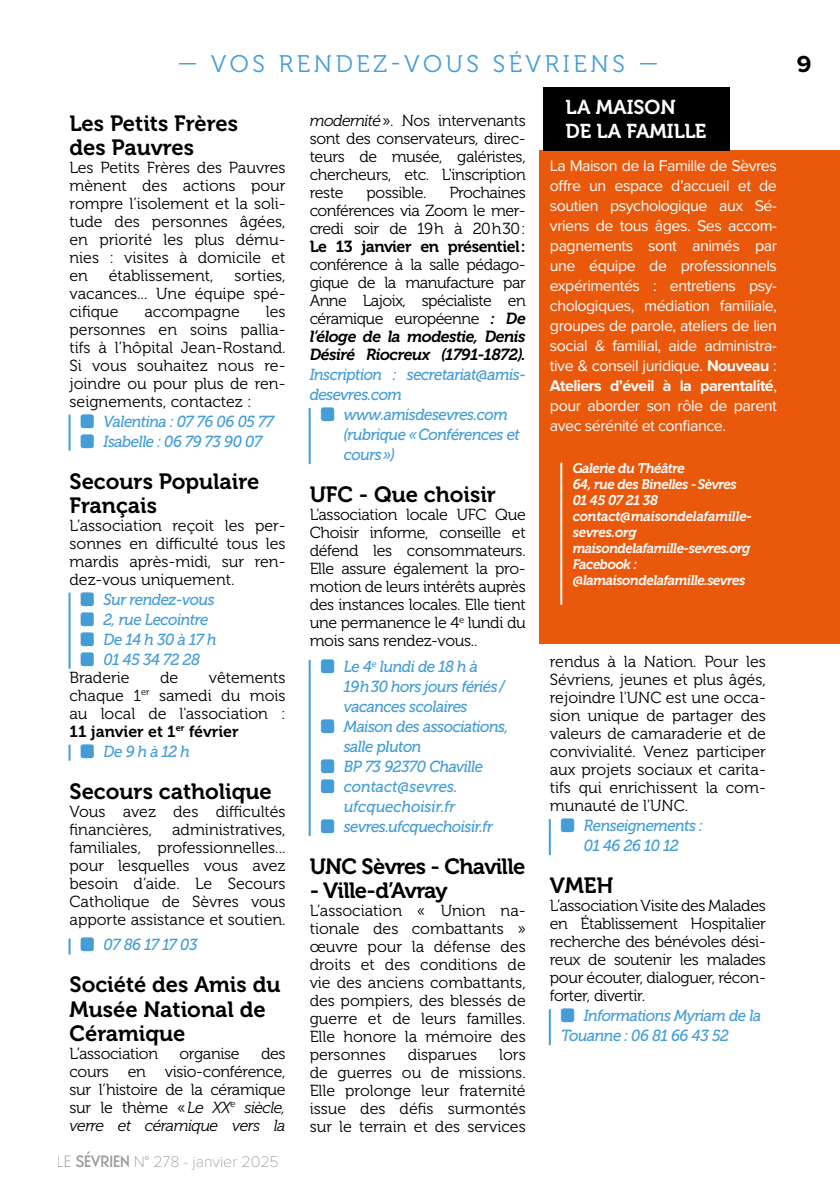
<style>
.page{position:relative;width:840px;height:1191px;background:#fff}
.page>*{position:absolute;margin:0;border:0;box-sizing:border-box;transform-origin:0 0}
.t1{font:24px "Museo 300";letter-spacing:.15em;color:#449dd7}
.t2{font:700 24px "Proxima Nova";color:#000}
.t3{font:22px/24px "Museo 700";color:#000}
.t4{font:22px "Museo 700";letter-spacing:-.03em;color:#000}
.t5{font:20px/24px "Museo 700";color:#fff}
.t6{font:16px/18px "Museo 300";color:#000;text-align:justify}
.t7{font:italic 16px/20px "Museo 500";letter-spacing:-.03em;color:#449dd7;scale:.96 1}
.t8{font:16px/20px "Proxima Nova";letter-spacing:-.03em;color:#fff;text-align:justify}
.t9{font:italic 16px/18px "Museo 700";letter-spacing:-.03em;color:#000}
.t10{font:16px "Museo 300";letter-spacing:-.02em;color:#000}
.t11{font:100 16px "Proxima Nova T";color:#858584}
.t12{font:16px "Museo 700";letter-spacing:-.03em;color:#000}
.t13{font:16px "Museo 700";color:#000}
.t14{font:italic 14px/16px "Museo 700";letter-spacing:-.03em;color:#fff;scale:.96 1}
.s1{font-style:italic}
.s2{font-family:"Guildford Pro";font-weight:300;color:#9d9d9c}
.s3{font-family:"Guildford Pro";font-weight:500;color:#9d9d9c}
.s4{font-family:"Museo 700";font-style:italic}
.s5{font-weight:700}
</style>
<div class="page">
<hr style="left:68px;top:414px;width:2px;height:36px;background:#449dd7">
<hr style="left:68px;top:592px;width:2px;height:76px;background:#449dd7">
<svg style="left:68px;top:744px;width:2px;height:16px"></svg>
<svg style="left:68px;top:938px;width:2px;height:16px"></svg>
<hr style="left:308px;top:408px;width:2px;height:56px;background:#449dd7">
<hr style="left:308px;top:660px;width:2px;height:176px;background:#449dd7">
<hr style="left:548px;top:819px;width:2px;height:36px;background:#449dd7">
<hr style="left:548px;top:1009px;width:2px;height:36px;background:#449dd7">
<div style="left:539px;top:150px;width:300px;height:493px;background:#ea580c"></div>
<hr style="left:560px;top:463px;width:2px;height:142px;background:#fff">
<div style="left:542px;top:87px;width:186px;height:63px;background:#000"></div>
<h1 class="t1" style="left:177px;top:51px;width:482px">— VOS RENDEZ-VOUS SÉVRIENS —</h1>
<h2 class="t3" style="left:69px;top:111px;width:170px">Les Petits Frères des Pauvres</h2>
<p class="t6" style="left:69px;top:158px;width:217px">Les Petits Frères des Pauvres mènent des actions pour rompre l’isolement et la soli&shy;tude des personnes âgées, en priorité les plus dému&shy;nies : visites à domicile et en</p>
<p class="t6" style="left:69px;top:266px;width:217px;text-indent:165px">sorties, vacances... Une équipe spé&shy;cifique</p>
<p class="t6" style="left:109px;top:266px;width:106px">établissement,</p>
<p class="t6" style="left:69px;top:302px;width:217px;text-indent:196px">les personnes en soins pallia&shy;tifs à l’hôpital Jean-Rostand.<br>Si vous souhaitez nous re&shy;joindre ou pour plus de ren&shy;seignements, contactez :</p>
<p class="t7" style="left:103px;top:411px;width:179px">Valentina : 07 76 06 05 77<br>Isabelle : 06 79 73 90 07</p>
<h2 class="t3" style="left:69px;top:469px;width:191px">Secours Populaire<br>Français</h2>
<p class="t6" style="left:69px;top:516px;width:217px">L’association reçoit les per&shy;sonnes en difficulté tous les mardis après-midi, sur ren&shy;dez-vous uniquement.</p>
<p class="t7" style="left:103px;top:589px;width:119px">Sur rendez-vous<br>2, rue Lecointre<br>De 14 h 30 à 17 h<br>01 45 34 72 28</p>
<p class="t6" style="left:69px;top:668px;width:62px">Braderie</p>
<p class="t6" style="left:160px;top:668px;width:20px">de</p>
<p class="t6" style="left:144px;top:302px;width:97px">accompagne</p>
<p class="t6" style="left:69px;top:668px;width:217px;text-indent:139px">vêtements chaque 1<sup>er</sup> samedi du mois au local de l'association :</p>
<p class="t13" style="left:69px;top:722px;width:171px">11 janvier et 1<sup>er</sup> février</p>
<p class="t7" style="left:103px;top:741px;width:91px">De 9 h à 12 h</p>
<h2 class="t3" style="left:69px;top:779px;width:203px">Secours catholique</h2>
<p class="t6" style="left:69px;top:802px;width:217px">Vous avez des difficultés financières, administratives, familiales, professionnelles... pour lesquelles vous avez besoin d’aide. Le Secours Catholique de Sèvres vous apporte assistance et soutien.</p>
<p class="t7" style="left:103px;top:935px;width:99px">07 86 17 17 03</p>
<h2 class="t3" style="left:69px;top:973px;width:212px">Société des Amis du<br>Musée National de<br>Céramique</h2>
<p class="t10" style="left:69px;top:1044px;width:90px">L’association</p>
<p class="t10" style="left:179px;top:1044px;width:62px">organise</p>
<p class="t6" style="left:69px;top:1044px;width:217px;text-indent:191px">des cours en visio-conférence, sur l’histoire de la céramique sur le thème «<span class="s1">Le XX</span><sup>e</sup> <span class="s1">siècle, verre et céramique vers la</span></p>
<p class="t11" style="left:57px;top:1149px;width:223px"><span class="s2">LE</span> <span class="s3">SÉVRIEN</span> N° 278 - janvier 2025</p>
<p class="t6" style="left:309px;top:112px;width:217px"><span class="s1">modernité</span>». Nos intervenants sont des conservateurs, direc&shy;teurs de musée, galéristes, chercheurs, etc. L'inscription reste</p>
<p class="t6" style="left:309px;top:184px;width:217px;text-indent:140px">Prochaines conférences via Zoom le mer&shy;credi soir de 19h à 20h30:</p>
<p class="t12" style="left:309px;top:238px;width:217px">Le 13 janvier en présentiel:</p>
<p class="t6" style="left:309px;top:256px;width:217px">conférence à la salle pédago&shy;gique de la manufacture par Anne Lajoix, spécialiste en céramique européenne <span class="s4">: De</span></p>
<p class="t9" style="left:309px;top:327px;width:217px">l’éloge de la modestie, Denis<br>Désiré Riocreux (1791-1872).</p>
<p class="t7" style="left:309px;top:365px;width:226px">Inscription : secretariat@amis&shy;desevres.com</p>
<p class="t7" style="left:343px;top:405px;width:185px">www.amisdesevres.com (rubrique «Conférences et cours»)</p>
<h2 class="t3" style="left:309px;top:483px;width:188px">UFC - Que choisir</h2>
<p class="t6" style="left:309px;top:506px;width:217px">L'association locale UFC Que Choisir informe, conseille et défend les consommateurs.<br>Elle assure également la pro&shy;motion de leurs intérêts auprès des instances locales. Elle tient une permanence le 4<sup>e</sup> lundi du mois sans rendez-vous..</p>
<p class="t7" style="left:343px;top:656px;width:173px">Le 4<sup>e</sup> lundi de 18 h à<br>19h30 hors jours fériés/ vacances scolaires<br>Maison des associations, salle pluton<br>BP 73 92370 Chaville contact@sevres. ufcquechoisir.fr sevres.ufcquechoisir.fr</p>
<h2 class="t4" style="left:309px;top:854px;width:217px">UNC Sèvres - Chaville</h2>
<h2 class="t4" style="left:309px;top:878px;width:139px">- Ville-d’Avray</h2>
<p class="t6" style="left:309px;top:901px;width:217px">L’association « Union na&shy;tionale des combattants » œuvre pour la défense des droits et des conditions de vie des anciens combattants, des pompiers, des blessés de guerre et de leurs familles.<br>Elle honore la mémoire des personnes</p>
<p class="t10" style="left:366px;top:184px;width:62px">possible.</p>
<p class="t6" style="left:309px;top:1045px;width:217px;text-indent:189px">lors de guerres ou de missions.<br>Elle prolonge leur fraternité issue des défis surmontés sur le terrain et des services</p>
<p class="t6" style="left:407px;top:1045px;width:71px">disparues</p>
<p class="t5" style="left:565px;top:95px;width:142px">LA MAISON<br>DE LA FAMILLE</p>
<p class="t8" style="left:549px;top:155px;width:228px">La Maison de la Famille de Sèvres offre un espace d’accueil et de soutien psychologique aux Sé&shy;vriens de tous âges. Ses accom&shy;pagnements sont animés par une équipe de professionnels expérimentés : entretiens psy&shy;chologiques, médiation familiale, groupes de parole, ateliers de lien social &amp; familial, aide administra&shy;tive &amp; conseil juridique. <span class="s5">Nouveau</span> :<br><span class="s5">Ateliers d’éveil à la parentalité</span>, pour aborder son rôle de parent avec sérénité et confiance.</p>
<p class="t14" style="left:572px;top:460px;width:188px">Galerie du Théâtre<br>64, rue des Binelles -Sèvres<br>01 45 07 21 38 contact@maisondelafamille&shy;sevres.org maisondelafamille-sevres.org<br>Facebook : @lamaisondelafamille.sevres</p>
<p class="t6" style="left:549px;top:653px;width:217px">rendus à la Nation. Pour les Sévriens, jeunes et plus âgés, rejoindre l'UNC est une occa&shy;sion unique de partager des valeurs de camaraderie et de convivialité. Venez participer aux projets sociaux et carita&shy;tifs qui enrichissent la com&shy;munauté de l'UNC.</p>
<p class="t7" style="left:583px;top:815px;width:125px">Renseignements :<br>01 46 26 10 12</p>
<h2 class="t3" style="left:549px;top:873px;width:65px">VMEH</h2>
<p class="t6" style="left:549px;top:897px;width:217px">L’association Visite des Malades en Établissement Hospitalier recherche des bénévoles dési&shy;reux de soutenir les malades pour écouter, dialoguer, récon&shy;forter, divertir.</p>
<p class="t7" style="left:561px;top:1005px;width:210px;text-indent:23px">Informations Myriam de la<br>Touanne : 06 81 66 43 52</p>
<h1 class="t2" style="left:796px;top:46px;width:16px">9</h1>
</div>
